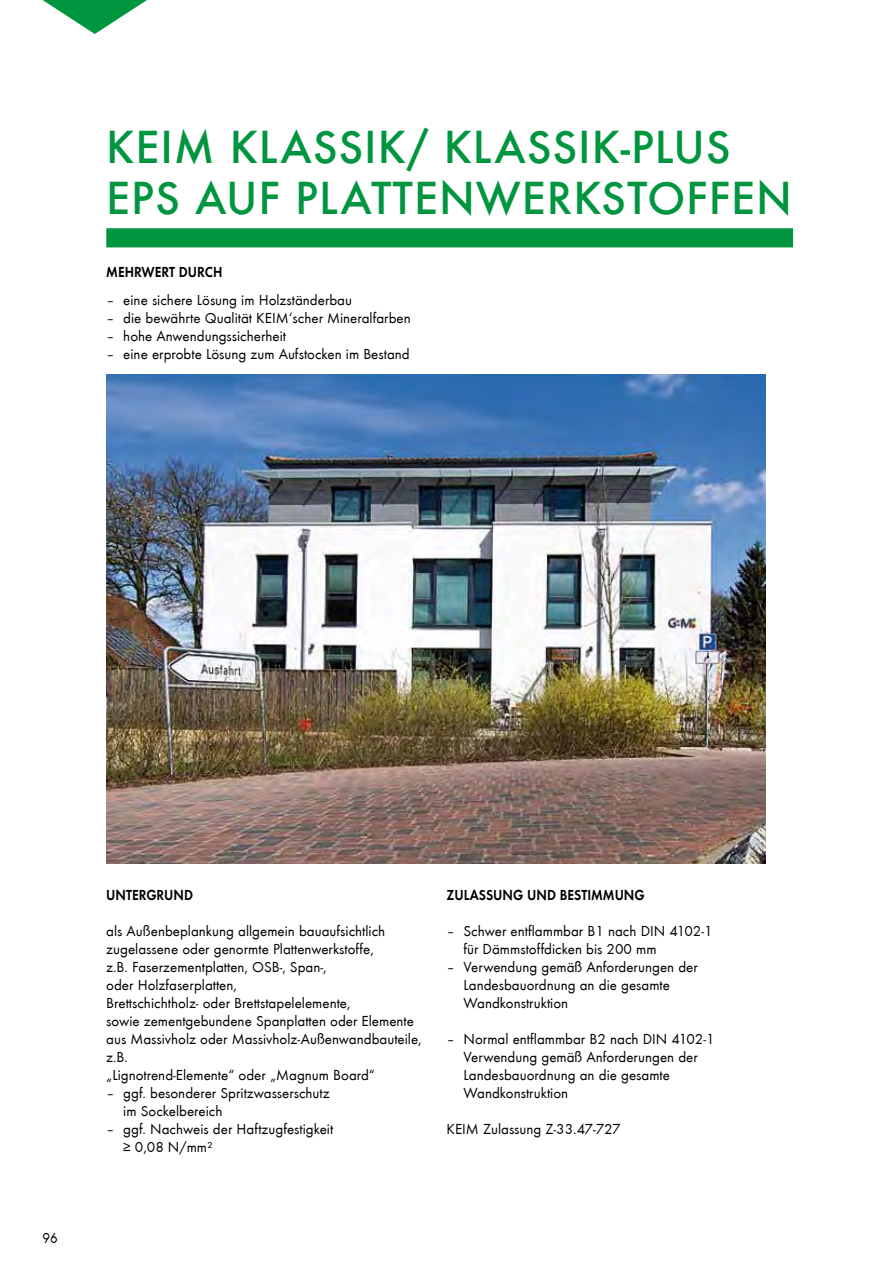
<style>
.page{position:relative;width:893px;height:1263px;background:#fff}
.page>*{position:absolute;margin:0;border:0;box-sizing:border-box;transform-origin:0 0}
.t1{font:500 48px/50.4px "Futura T";letter-spacing:.02em;color:#00953f}
.t2{font:15px/18px "Futura T Boo";color:#000}
.t3{font:15px "Futura T Dem";color:#000;scale:.9 1}
.t4{font:15px "Futura T Boo";color:#000;scale:.9 1}
</style>
<div class="page">
<svg style="left:43px;top:0;width:104px;height:34px"></svg>
<img style="left:106px;top:374px;width:659px;height:489px">
<div style="left:106px;top:228px;width:687px;height:19px;background:#00953f"></div>
<h1 class="t1" style="left:106px;top:122px;width:148px">KEIMKLASSI</h1>
<h1 class="t1" style="left:378px;top:122px;width:91px">K/ KLASSI</h1>
<h1 class="t1" style="left:106px;top:122px;width:675px;text-indent:485px">K-PLUS<br>EPS AUF PLATTENWERKSTOFFEN</h1>
<p class="t3" style="left:106px;top:263px;width:23px">MEHRWERT</p>
<p class="t3" style="left:179px;top:263px;width:48px">DURCH</p>
<p class="t2" style="left:106px;top:291px;width:247px">– eine sichere Lösung im Holzständerbau</p>
<p class="t2" style="left:106px;top:309px;width:306px">– die bewährte Qualität KEIM‘scher Mineralfarben</p>
<p class="t2" style="left:106px;top:327px;width:181px">– hohe Anwendungssicherheit</p>
<p class="t2" style="left:106px;top:345px;width:305px">– eine erprobte Lösung zum Aufstocken im Bestand</p>
<p class="t4" style="left:43px;top:1229px;width:19px">96</p>
<p class="t3" style="left:106px;top:886px;width:96px">UNTERGRUND</p>
<p class="t2" style="left:106px;top:922px;width:317px">als Außenbeplankung allgemein bauaufsichtlich zugelassene oder genormte Plattenwerkstoffe,<br>z.B. Faserzementplatten, OSB-, Span-,<br>oder Holzfaserplatten,<br>Brettschichtholz- oder Brettstapelelemente,<br>sowie zementgebundene Spanplatten oder Elemente aus Massivholz oder Massivholz-Außenwandbauteile, z.B.<br>„Lignotrend-Elemente“ oder „Magnum Board“</p>
<p class="t2" style="left:123px;top:1084px;width:208px;text-indent:-17px">– ggf. besonderer Spritzwasserschutz im Sockelbereich</p>
<p class="t2" style="left:123px;top:1120px;width:211px;text-indent:-17px">– ggf. Nachweis der Haftzugfestigkeit ≥ 0,08 N/mm²</p>
<p class="t3" style="left:446px;top:886px;width:222px">ZULASSUNG UND BESTIMMUNG</p>
<p class="t2" style="left:463px;top:922px;width:251px;text-indent:-17px">– Schwer entflammbar B1 nach DIN 4102-1 für Dämmstoffdicken bis 200 mm</p>
<p class="t2" style="left:463px;top:958px;width:236px;text-indent:-17px">– Verwendung gemäß Anforderungen der<br>Landesbauordnung an die gesamte<br>Wandkonstruktion</p>
<p class="t2" style="left:463px;top:1030px;width:253px;text-indent:-17px">– Normal entflammbar B2 nach DIN 4102-1<br>Verwendung gemäß Anforderungen der<br>Landesbauordnung an die gesamte<br>Wandkonstruktion</p>
<p class="t2" style="left:446px;top:1120px;width:176px">KEIM Zulassung Z-33.47-727</p>
</div>
